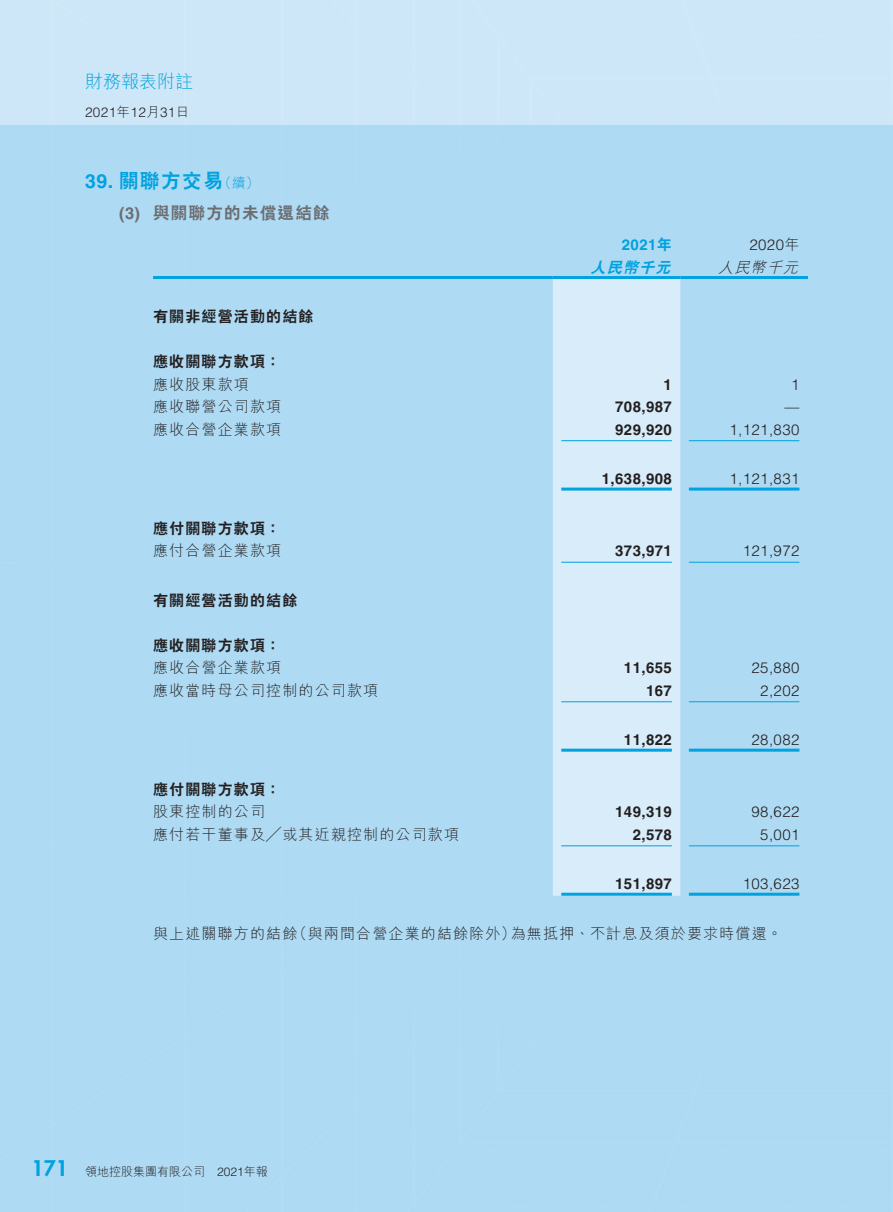
<style>
.page{position:relative;width:893px;height:1212px;background:#fff}
.page>*{position:absolute;margin:0;border:0;box-sizing:border-box;transform-origin:0 0}
.t1{font:800 21px "Futura Std";color:#00a2df}
._01_H1{font:800 19.5px "C Hei 2 HK";letter-spacing:.08em;color:#00a2df}
.t2{font:300 18px "M Hei HK";color:#00a2df}
._02_H2{font:800 16.5px "C Hei 2 HK";letter-spacing:.08em;color:#6c6d70}
._02_H2-2{font:700 16.5px "Helvetica LT Std";color:#6c6d70}
._50_Table_txt{font:300 15px "M Hei HK";letter-spacing:.08em;color:#231f20}
._50_Table_txt-2{font:300 15px "Helvetica LT Std";letter-spacing:.03em;color:#231f20}
._50_Table_txt-3{font:700 15px "Helvetica LT Std";letter-spacing:.03em;color:#231f20}
._50_Table_txt-4{font:800 15px "C Hei 2 HK";letter-spacing:.08em;color:#231f20}
._00_txt{font:300 15px "M Hei HK";letter-spacing:.08em;color:#231f20}
._50_Table_txt-5{font:700 15px "Helvetica LT Std";color:#00a2df}
._50_Table_txt-6{font:italic 300 15px "M Hei HK";color:#231f20}
._50_Table_txt-7{font:italic 800 15px "C Hei 2 HK";color:#00a2df}
.t3{font:300 13.5px "Helvetica LT Std";letter-spacing:.03em;color:#231f20}
._01_H1-2{font:300 13.5px "M Hei HK";color:#00a2df}
.t4{font:300 12px "M Hei HK";color:#231f20}
.t5{font:300 12px "Helvetica LT Std";color:#231f20}
.s1{font-family:"M Hei HK"}
.s2{font-family:"Helvetica LT Std";font-weight:700}
.s3{font-family:"C Hei 2 HK";font-weight:800}
</style>
<div class="page">
<img style="left:0;top:0;width:893px;height:1212px">
<div style="left:553px;top:279px;width:127px;height:617px;background:#d8ecf9"></div>
<hr style="left:153px;top:276px;width:400px;height:3px;background:#00a2df">
<hr style="left:553px;top:276px;width:127px;height:3px;background:#00a2df">
<hr style="left:680px;top:276px;width:128px;height:3px;background:#00a2df">
<hr style="left:561px;top:440px;width:111px;height:1px;background:#00a2df">
<hr style="left:689px;top:440px;width:110px;height:1px;background:#00a2df">
<hr style="left:561px;top:488px;width:111px;height:3px;background:#00a2df">
<hr style="left:689px;top:488px;width:110px;height:3px;background:#00a2df">
<hr style="left:561px;top:562px;width:111px;height:1px;background:#00a2df">
<hr style="left:689px;top:562px;width:110px;height:1px;background:#00a2df">
<hr style="left:561px;top:701px;width:111px;height:1px;background:#00a2df">
<hr style="left:689px;top:701px;width:110px;height:1px;background:#00a2df">
<hr style="left:561px;top:749px;width:111px;height:3px;background:#00a2df">
<hr style="left:689px;top:749px;width:110px;height:3px;background:#00a2df">
<hr style="left:561px;top:845px;width:111px;height:1px;background:#00a2df">
<hr style="left:689px;top:845px;width:110px;height:1px;background:#00a2df">
<hr style="left:561px;top:893px;width:111px;height:3px;background:#00a2df">
<hr style="left:689px;top:893px;width:110px;height:3px;background:#00a2df">
<p class="t2" style="left:85px;top:73px;width:109px">財務報表附註</p>
<p class="t3" style="left:85px;top:103px;width:106px">2021<span class="s1">年</span>12<span class="s1">月</span>31<span class="s1">日</span></p>
<p class="_01_H1" style="left:85px;top:170px;width:139px"><span class="s2">39.</span> 關聯方交易</p>
<p class="_02_H2" style="left:153px;top:204px;width:178px">與關聯方的未償還結餘</p>
<p class="_01_H1-2" style="left:218px;top:176px;width:43px">（續(</p>
<p class="_02_H2-2" style="left:119px;top:203px;width:23px">3( )</p>
<p class="_50_Table_txt-4" style="left:153px;top:309px;width:162px">有關非經營活動的結餘</p>
<p class="_50_Table_txt-4" style="left:153px;top:354px;width:129px">應收關聯方款項：</p>
<p class="_50_Table_txt" style="left:153px;top:376px;width:97px">應收股東款項</p>
<p class="_50_Table_txt" style="left:153px;top:399px;width:130px">應收聯營公司款項</p>
<p class="_50_Table_txt" style="left:153px;top:421px;width:130px">應收合營企業款項</p>
<p class="_50_Table_txt-4" style="left:153px;top:520px;width:129px">應付關聯方款項：</p>
<p class="_50_Table_txt" style="left:153px;top:543px;width:130px">應付合營企業款項</p>
<p class="_50_Table_txt-4" style="left:153px;top:592px;width:146px">有關經營活動的結餘</p>
<p class="_50_Table_txt-4" style="left:153px;top:637px;width:129px">應收關聯方款項：</p>
<p class="_50_Table_txt" style="left:153px;top:660px;width:130px">應收合營企業款項</p>
<p class="_50_Table_txt" style="left:153px;top:682px;width:227px">應收當時母公司控制的公司款項</p>
<p class="_50_Table_txt-4" style="left:153px;top:782px;width:129px">應付關聯方款項：</p>
<p class="_50_Table_txt" style="left:153px;top:804px;width:114px">股東控制的公司</p>
<p class="_50_Table_txt" style="left:153px;top:826px;width:308px">應付若干董事及╱或其近親控制的公司款項</p>
<p class="_50_Table_txt-5" style="left:622px;top:236px;width:52px">2021<span class="s3">年</span></p>
<p class="_50_Table_txt-2" style="left:749px;top:235px;width:52px">2020<span class="s1">年</span></p>
<p class="_50_Table_txt-7" style="left:591px;top:259px;width:85px">人民幣千元</p>
<p class="_50_Table_txt-6" style="left:718px;top:259px;width:85px">人民幣千元</p>
<p class="_50_Table_txt-3" style="left:663px;top:375px;width:10px">1</p>
<p class="_50_Table_txt-2" style="left:791px;top:375px;width:10px">1</p>
<p class="_50_Table_txt-3" style="left:615px;top:398px;width:58px">708,987</p>
<p class="_50_Table_txt-2" style="left:784px;top:397px;width:16px">—</p>
<p class="_50_Table_txt-3" style="left:615px;top:420px;width:58px">929,920</p>
<p class="_50_Table_txt-2" style="left:729px;top:420px;width:72px">1,121,830</p>
<p class="_50_Table_txt-3" style="left:602px;top:470px;width:72px">1,638,908</p>
<p class="_50_Table_txt-2" style="left:729px;top:469px;width:72px">1,121,831</p>
<p class="_50_Table_txt-3" style="left:615px;top:542px;width:58px">373,971</p>
<p class="_50_Table_txt-2" style="left:743px;top:541px;width:58px">121,972</p>
<p class="_50_Table_txt-3" style="left:624px;top:659px;width:49px">11,655</p>
<p class="_50_Table_txt-2" style="left:751px;top:658px;width:49px">25,880</p>
<p class="_50_Table_txt-3" style="left:646px;top:681px;width:27px">167</p>
<p class="_50_Table_txt-2" style="left:760px;top:681px;width:41px">2,202</p>
<p class="_50_Table_txt-3" style="left:624px;top:731px;width:49px">11,822</p>
<p class="_50_Table_txt-2" style="left:751px;top:730px;width:49px">28,082</p>
<p class="_50_Table_txt-3" style="left:615px;top:803px;width:58px">149,319</p>
<p class="_50_Table_txt-2" style="left:751px;top:802px;width:49px">98,622</p>
<p class="_50_Table_txt-3" style="left:633px;top:825px;width:41px">2,578</p>
<p class="_50_Table_txt-2" style="left:760px;top:825px;width:41px">5,001</p>
<p class="_50_Table_txt-3" style="left:615px;top:875px;width:58px">151,897</p>
<p class="_00_txt" style="left:511px;top:926px;width:273px">為無抵押、不計息及須於要求時償還。</p>
<p class="_50_Table_txt-2" style="left:743px;top:874px;width:58px">103,623</p>
<p class="_00_txt" style="left:292px;top:926px;width:225px">（與兩間合營企業的結餘除外）</p>
<p class="_00_txt" style="left:153px;top:926px;width:146px">與上述關聯方的結餘</p>
<h1 class="t1" style="left:31px;top:1154px;width:38px">171</h1>
<p class="t4" style="left:85px;top:1165px;width:121px">領地控股集團有限公司</p>
<p class="t5" style="left:217px;top:1164px;width:52px">2021<span class="s1">年報</span></p>
</div>
